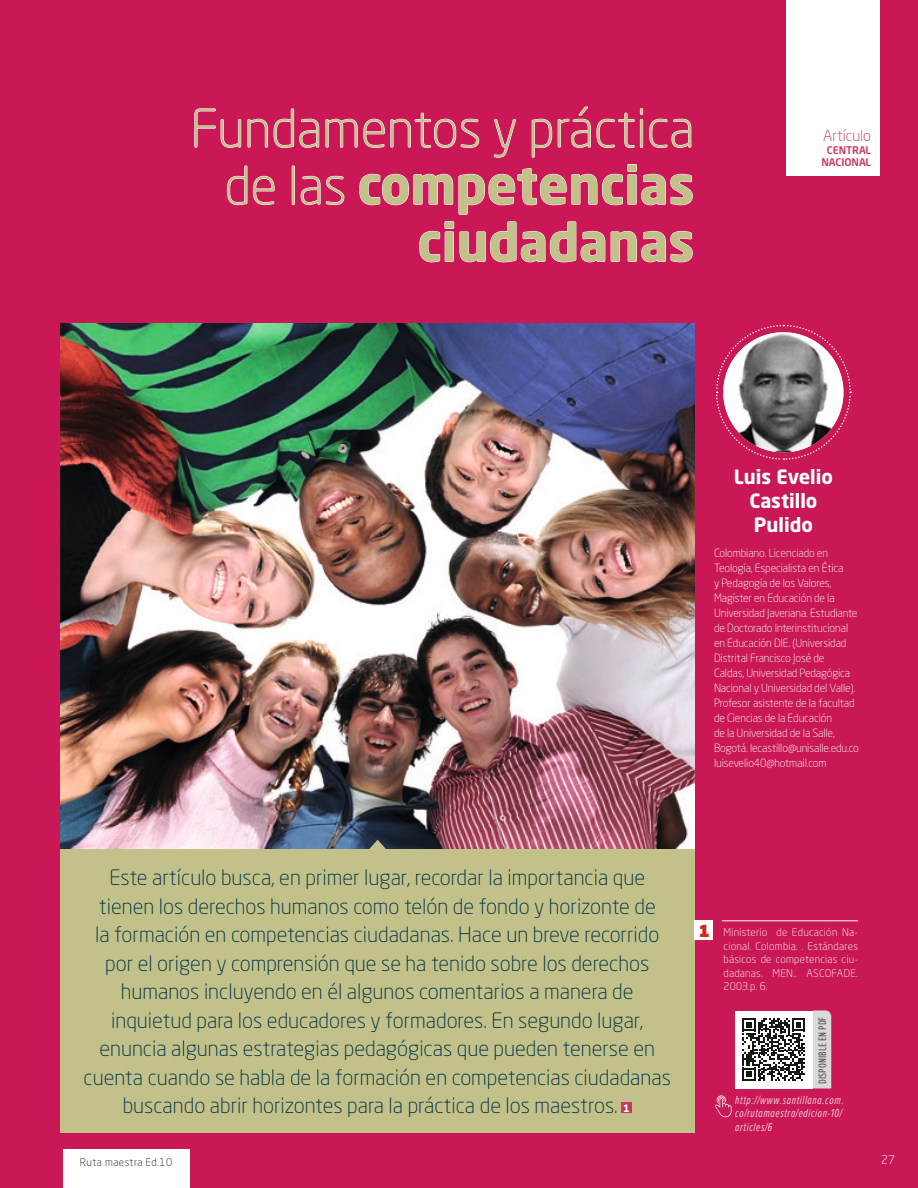
<style>
.page{position:relative;width:918px;height:1188px;background:#c91855}
.page>*{position:absolute;margin:0;border:0;box-sizing:border-box;transform-origin:0 0}
.t1{font:300 51.6px/57.2px "Neo Sans Pro";color:#c3c18a;text-align:right}
.t2{font:300 21px/28.5px "Neo Sans Pro";color:#003346;text-align:center}
.t3{font:700 19.5px/24px "Neo Sans Pro";color:#fff;text-align:center}
.t4{font:900 16.5px "Neo Sans Pro";color:#d72617}
.t5{font:300 15px "Neo Sans Pro";color:#c8385c}
.t6{font:italic 300 12px/13.5px "Proxima Nova Ex Cn";letter-spacing:.05em;color:#fff}
.t7{font:300 12px "Neo Sans Pro";color:#fff}
.t8{font:300 11.25px/15px "Neo Sans Pro";letter-spacing:-.01em;color:#fff}
.t9{font:11.25px "Proxima Nova Ex Cn";letter-spacing:.01em;color:#4e4e4d}
.t10{font:300 10.5px/13.5px "Neo Sans Pro";letter-spacing:.02em;color:#fff;text-align:justify}
.t11{font:300 10.5px "Neo Sans Pro";letter-spacing:.04em;color:#151616}
.t12{font:500 10.5px/12.6px "Neo Sans Pro";color:#c8385c;text-align:center}
.s1{font-weight:700}
.s2{font-weight:700;font-size:10.05px;color:#fff}
</style>
<div class="page">
<img style="left:61px;top:324px;width:633px;height:526px">
<svg style="left:716px;top:324px;width:136px;height:136px"></svg>
<img style="left:723px;top:332px;width:120px;height:120px">
<svg style="left:194px;top:108px;width:47px;height:40px"></svg>
<svg style="left:247px;top:108px;width:232px;height:40px"></svg>
<svg style="left:494px;top:119px;width:22px;height:39px"></svg>
<svg style="left:531px;top:106px;width:112px;height:52px"></svg>
<div style="left:640px;top:119px;width:3px;height:28px;border:1px solid #fff"></div>
<svg style="left:649px;top:118px;width:43px;height:30px"></svg>
<svg style="left:227px;top:165px;width:48px;height:40px"></svg>
<div style="left:292px;top:166px;width:2px;height:39px;border:1px solid #fff"></div>
<svg style="left:300px;top:176px;width:45px;height:29px"></svg>
<svg style="left:359px;top:164px;width:334px;height:51px"></svg>
<svg style="left:419px;top:221px;width:274px;height:42px"></svg>
<svg style="left:813px;top:1011px;width:18px;height:78px"></svg>
<svg style="left:715px;top:1095px;width:17px;height:22px"></svg>
<div style="left:735px;top:1011px;width:78px;height:78px;background:#fff"></div>
<svg style="left:742px;top:1018px;width:63px;height:63px"></svg>
<div style="left:60px;top:850px;width:634px;height:283px;background:#c3c18a"></div>
<div style="left:621px;top:1102px;width:11px;height:11px;background:#c8385c"></div>
<svg style="left:369px;top:840px;width:18px;height:10px"></svg>
<div style="left:694px;top:921px;width:19px;height:19px;background:#fff"></div>
<hr style="left:722px;top:921px;width:136px;height:1px;background:#fff">
<div style="left:63px;top:1149px;width:126px;height:39px;background:#fff"></div>
<div style="left:786px;top:0;width:94px;height:175px;background:#fff"></div>
<div style="left:786px;top:125px;width:94px;height:51px;background:#fff"></div>
<h1 class="t1" style="left:191px;top:99px;width:505px">Fundamentos y práctica de las <span class="s1">competencias ciudadanas</span></h1>
<p class="t5" style="left:823px;top:127px;width:49px">Artículo</p>
<p class="t12" style="left:821px;top:143px;width:51px">CENTRAL<br>NACIONAL</p>
<p class="t3" style="left:734px;top:464px;width:101px">Luis Evelio<br>Castillo<br>Pulido</p>
<p class="t8" style="left:714px;top:545px;width:146px">Colombiano. Licenciado en<br>Teología, Especialista en Ética<br>y Pedagogía de los Valores,<br>Magíster en Educación de la<br>Universidad Javeriana. Estudiante de Doctorado Interinstitucional en Educación DIE. (Universidad<br>Distrital Francisco José de<br>Caldas, Universidad Pedagógica<br>Nacional y Universidad del Valle).<br>Profesor asistente de la facultad de Ciencias de la Educación<br>de la Universidad de la Salle,<br>Bogotá. lecastillo@unisalle.edu.co luisevelio40@hotmail.com</p>
<p class="t2" style="left:84px;top:863px;width:589px">Este artículo busca, en primer lugar, recordar la importancia que tienen los derechos humanos como telón de fondo y horizonte de<br>la formación en competencias ciudadanas. Hace un breve recorrido por el origen y comprensión que se ha tenido sobre los derechos humanos incluyendo en él algunos comentarios a manera de inquietud para los educadores y formadores. En segundo lugar, enuncia algunas estrategias pedagógicas que pueden tenerse en cuenta cuando se habla de la formación en competencias ciudadanas buscando abrir horizontes para la práctica de los maestros. <span class="s2">1</span></p>
<p class="t4" style="left:699px;top:920px;width:13px">1</p>
<p class="t10" style="left:724px;top:926px;width:136px">Ministerio de Educación Na&shy;cional. Colombia. . Estándares básicos de competencias ciu&shy;dadanas. MEN.. ASCOFADE.<br>2003.p. 6.</p>
<p class="t9" style="left:816px;top:1084px;width:69px;rotate:-90deg">DISPONIBLE EN PDF</p>
<p class="t6" style="left:735px;top:1093px;width:110px">http://www.santillana.com. co/rutamaestra/edicion-10/ articles/6</p>
<p class="t11" style="left:80px;top:1156px;width:94px">Ruta maestra Ed.10</p>
<p class="t7" style="left:881px;top:1152px;width:15px">27</p>
</div>
